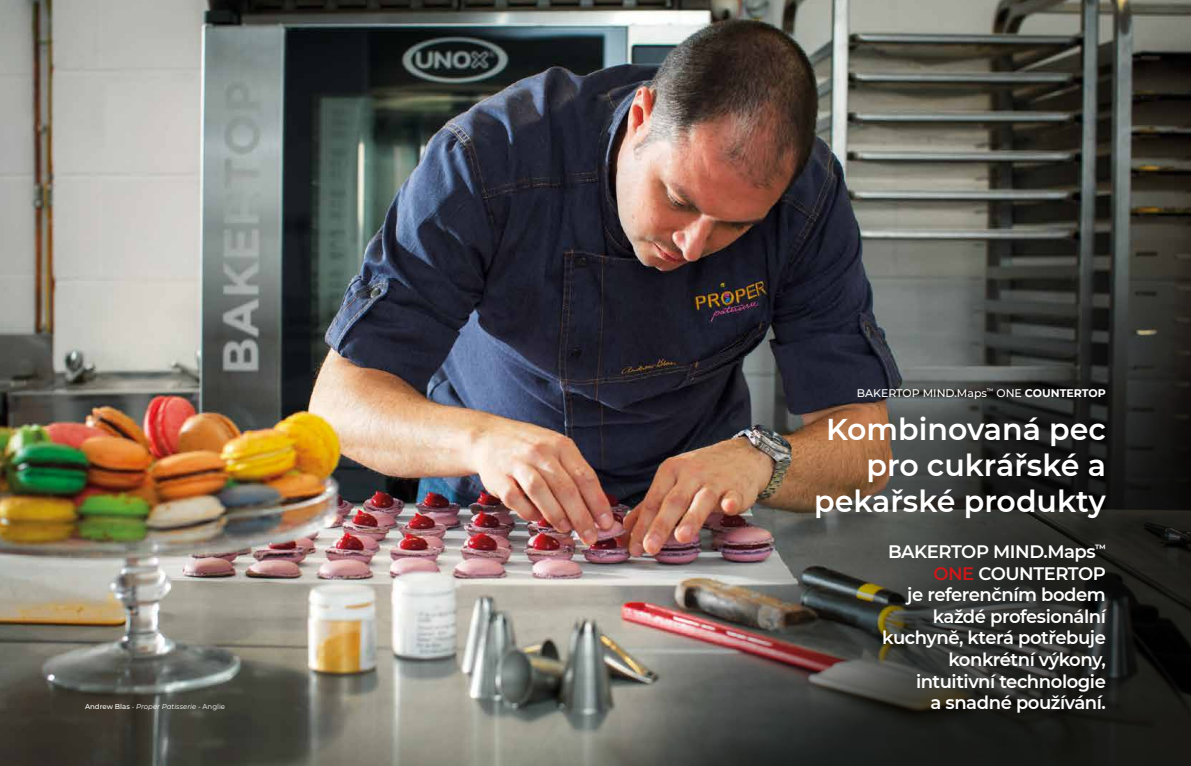
<style>
.page{position:relative;width:1191px;height:766px;background:#fff}
.page>*{position:absolute;margin:0;border:0;box-sizing:border-box;transform-origin:0 0}
.t1{font:600 30px/36px "Montserrat";color:#fff;text-align:right}
.t2{font:600 18px/21.6px "Montserrat";letter-spacing:-.025em;color:#fff;text-align:right}
.t3{font:500 11px "Montserrat";color:#fff}
.t4{font:italic 7px "Montserrat";color:#fff}
.s1{font-weight:500;font-style:normal}
.s2{font-style:normal}
.s3{font-weight:700}
.s4{color:#cd1719}
</style>
<div class="page">
<img style="left:0;top:0;width:1191px;height:765px">
<p class="t4" style="left:85px;top:701px;width:142px"><span class="s1">Andrew Blas</span> <span class="s2">-</span> Proper Patisserie - <span class="s2">Anglie</span></p>
<p class="t3" style="left:856px;top:385px;width:251px">BAKERTOP MIND.Maps<sup>™</sup> ONE <span class="s3">COUNTERTOP</span></p>
<h1 class="t1" style="left:814px;top:410px;width:293px">Kombinovaná pec pro cukrářské a pekařské produkty</h1>
<p class="t2" style="left:882px;top:539px;width:225px">BAKERTOP MIND.Maps<sup>™<br></sup><span class="s4">ONE</span> COUNTERTOP<br>je referenčním bodem každé profesionální kuchyně, která potřebuje konkrétní výkony, intuitivní technologie<br>a snadné používání.</p>
</div>
